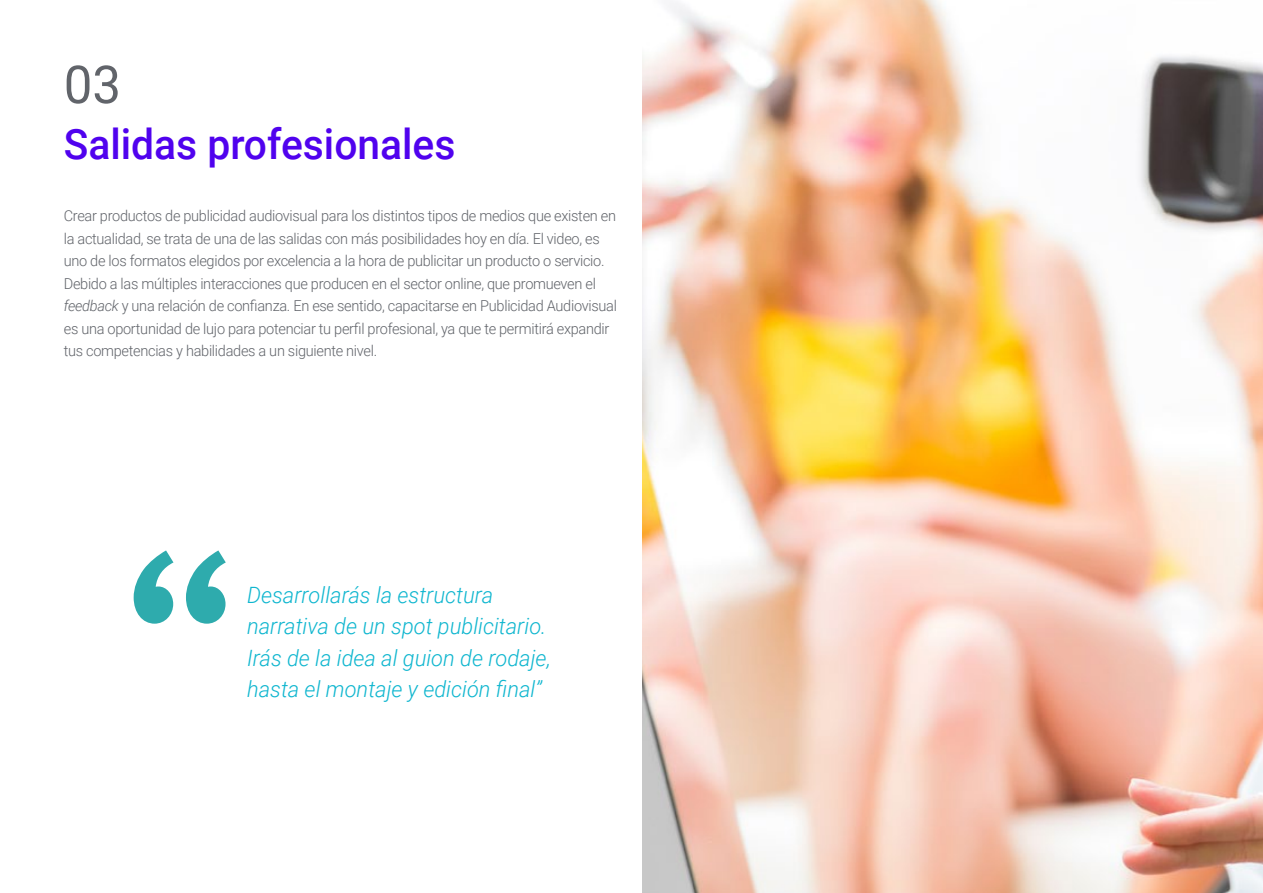
<style>
.page{position:relative;width:1263px;height:893px;background:#fff}
.page>*{position:absolute;margin:0;border:0;box-sizing:border-box;transform-origin:0 0}
.t1{font:52.5px "Roboto";color:#61646a}
.t2{font:500 42px "Roboto";color:#5002ee}
.t3{font:italic 300 22.5px/31.5px "Roboto";color:#0fb6cf}
.t4{font:300 15px/22.5px "Roboto";letter-spacing:-.02em;color:#61646a}
.s1{font-style:italic}
</style>
<div class="page">
<img style="left:642px;top:0;width:621px;height:893px">
<svg style="left:134px;top:550px;width:92px;height:74px"></svg>
<h1 class="t1" style="left:64px;top:48px;width:59px">03</h1>
<h2 class="t2" style="left:64px;top:115px;width:393px">Salidas profesionales</h2>
<p class="t4" style="left:64px;top:204px;width:555px">Crear productos de publicidad audiovisual para los distintos tipos de medios que existen en la actualidad, se trata de una de las salidas con más posibilidades hoy en día. El video, es uno de los formatos elegidos por excelencia a la hora de publicitar un producto o servicio.<br>Debido a las múltiples interacciones que producen en el sector online, que promueven el <span class="s1">feedback</span> y una relación de confianza. En ese sentido, capacitarse en Publicidad Audiovisual es una oportunidad de lujo para potenciar tu perfil profesional, ya que te permitirá expandir tus competencias y habilidades a un siguiente nivel.</p>
<h3 class="t3" style="left:247px;top:578px;width:305px">Desarrollarás la estructura narrativa de un spot publicitario.<br>Irás de la idea al guion de rodaje, hasta el montaje y edición final”</h3>
</div>
